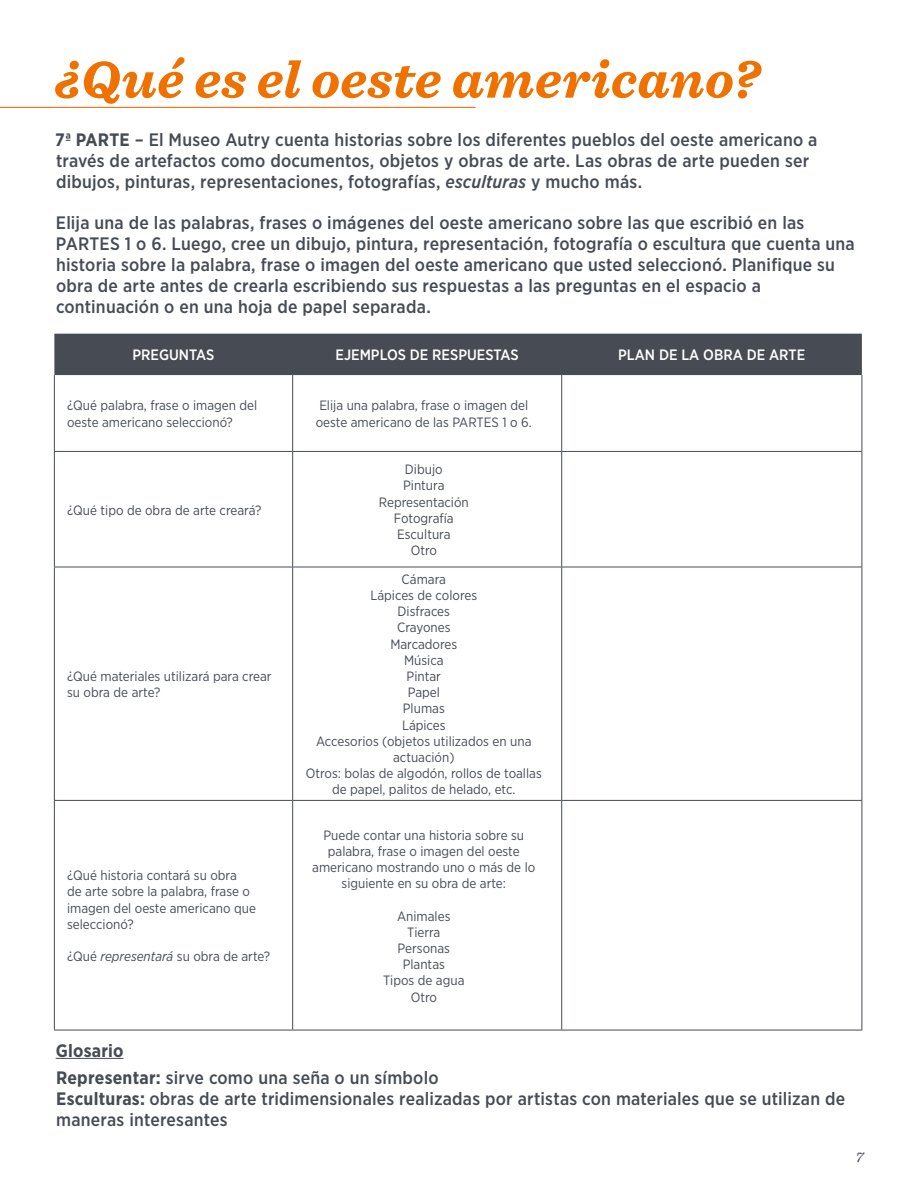
<style>
.page{position:relative;width:918px;height:1188px;background:#fff}
.page>*{position:absolute;margin:0;border:0;box-sizing:border-box;transform-origin:0 0}
._1_1_Header{font:italic 700 54px "Sentinel";letter-spacing:.005em;color:#ef7100}
._1_1_Header-2{font:500 18px/21px "Gotham Narrow";letter-spacing:.01em;color:#464b54}
._1_1_Header-3{font:700 18px "Gotham Narrow";letter-spacing:.01em;color:#464b54}
.t1{font:500 15px "Gotham Narrow";color:#fff}
.t2{font:italic 15px "Sentinel";color:#464b54}
.t3{font:13.5px/16.2px "Gotham Narrow";color:#464b54}
.s1{font-weight:700}
.s2{font-style:italic}
</style>
<div class="page">
<hr style="left:0;top:107px;width:476px;height:1px;background:#f47721">
<div style="left:54px;top:334px;width:808px;height:41px;background:#464b54"></div>
<hr style="left:54px;top:375px;width:1px;height:76px;background:#464b54">
<hr style="left:292px;top:375px;width:1px;height:76px;background:#464b54">
<hr style="left:561px;top:375px;width:1px;height:76px;background:#464b54">
<hr style="left:54px;top:452px;width:1px;height:115px;background:#464b54">
<hr style="left:292px;top:452px;width:1px;height:115px;background:#464b54">
<hr style="left:561px;top:452px;width:1px;height:115px;background:#464b54">
<hr style="left:54px;top:567px;width:1px;height:233px;background:#464b54">
<hr style="left:292px;top:567px;width:1px;height:233px;background:#464b54">
<hr style="left:561px;top:567px;width:1px;height:233px;background:#464b54">
<hr style="left:54px;top:801px;width:1px;height:229px;background:#464b54">
<hr style="left:292px;top:801px;width:1px;height:229px;background:#464b54">
<hr style="left:561px;top:801px;width:1px;height:229px;background:#464b54">
<hr style="left:862px;top:375px;width:1px;height:76px;background:#464b54">
<hr style="left:54px;top:451px;width:239px;height:1px;background:#464b54">
<hr style="left:293px;top:451px;width:269px;height:1px;background:#464b54">
<hr style="left:562px;top:451px;width:300px;height:1px;background:#464b54">
<hr style="left:862px;top:452px;width:1px;height:115px;background:#464b54">
<hr style="left:54px;top:567px;width:239px;height:1px;background:#464b54">
<hr style="left:293px;top:567px;width:269px;height:1px;background:#464b54">
<hr style="left:562px;top:567px;width:300px;height:1px;background:#464b54">
<hr style="left:862px;top:567px;width:1px;height:233px;background:#464b54">
<hr style="left:54px;top:800px;width:239px;height:1px;background:#464b54">
<hr style="left:293px;top:800px;width:269px;height:1px;background:#464b54">
<hr style="left:562px;top:800px;width:300px;height:1px;background:#464b54">
<hr style="left:862px;top:801px;width:1px;height:229px;background:#464b54">
<hr style="left:54px;top:1030px;width:239px;height:1px;background:#464b54">
<hr style="left:293px;top:1030px;width:269px;height:1px;background:#464b54">
<hr style="left:562px;top:1030px;width:300px;height:1px;background:#464b54">
<hr style="left:56px;top:1058px;width:68px;height:1px;background:#464b54">
<p class="_1_1_Header" style="left:55px;top:37px;width:705px">¿Qué es el oeste americano?</p>
<p class="_1_1_Header-2" style="left:55px;top:129px;width:764px"><span class="s1">7ª PARTE</span> – El Museo Autry cuenta historias sobre los diferentes pueblos del oeste americano a través de artefactos como documentos, objetos y obras de arte. Las obras de arte pueden ser dibujos, pinturas, representaciones, fotografías, <span class="s2">esculturas</span> y mucho más.</p>
<p class="_1_1_Header-2" style="left:56px;top:212px;width:800px">Elija una de las palabras, frases o imágenes del oeste americano sobre las que escribió en las PARTES 1 o 6. Luego, cree un dibujo, pintura, representación, fotografía o escultura que cuenta una historia sobre la palabra, frase o imagen del oeste americano que usted seleccionó. Planifique su obra de arte antes de crearla escribiendo sus respuestas a las preguntas en el espacio a continuación o en una hoja de papel separada.</p>
<p class="t1" style="left:133px;top:346px;width:84px">PREGUNTAS</p>
<p class="t1" style="left:336px;top:346px;width:185px">EJEMPLOS DE RESPUESTAS</p>
<p class="t1" style="left:618px;top:346px;width:189px">PLAN DE LA OBRA DE ARTE</p>
<p class="t3" style="left:67px;top:397px;width:192px">¿Qué palabra, frase o imagen del oeste americano seleccionó?</p>
<p class="t3" style="left:316px;top:397px;width:218px">Elija una palabra, frase o imagen del oeste americano de las PARTES 1 o 6.</p>
<p class="t3" style="left:67px;top:502px;width:196px">¿Qué tipo de obra de arte creará?</p>
<p class="t3" style="left:67px;top:668px;width:206px">¿Qué materiales utilizará para crear su obra de arte?</p>
<p class="t3" style="left:67px;top:867px;width:190px">¿Qué historia contará su obra<br>de arte sobre la palabra, frase o imagen del oeste americano que seleccionó?</p>
<p class="t3" style="left:67px;top:948px;width:205px">¿Qué <span class="s2">representará</span> su obra de arte?</p>
<p class="t3" style="left:405px;top:461px;width:39px">Dibujo</p>
<p class="t3" style="left:403px;top:477px;width:43px">Pintura</p>
<p class="t3" style="left:379px;top:493px;width:91px">Representación</p>
<p class="t3" style="left:394px;top:510px;width:61px">Fotografía</p>
<p class="t3" style="left:397px;top:526px;width:55px">Escultura</p>
<p class="t3" style="left:411px;top:542px;width:28px">Otro</p>
<p class="t3" style="left:402px;top:571px;width:46px">Cámara</p>
<p class="t3" style="left:370px;top:587px;width:108px">Lápices de colores</p>
<p class="t3" style="left:398px;top:603px;width:54px">Disfraces</p>
<p class="t3" style="left:397px;top:619px;width:55px">Crayones</p>
<p class="t3" style="left:390px;top:635px;width:68px">Marcadores</p>
<p class="t3" style="left:404px;top:652px;width:41px">Música</p>
<p class="t3" style="left:407px;top:668px;width:36px">Pintar</p>
<p class="t3" style="left:408px;top:684px;width:34px">Papel</p>
<p class="t3" style="left:403px;top:700px;width:43px">Plumas</p>
<p class="t3" style="left:402px;top:716px;width:45px">Lápices</p>
<p class="t3" style="left:316px;top:733px;width:217px;text-align:center">Accesorios (objetos utilizados en una actuación)</p>
<p class="t3" style="left:306px;top:765px;width:238px;text-align:center">Otros: bolas de algodón, rollos de toallas de papel, palitos de helado, etc.</p>
<p class="t3" style="left:312px;top:827px;width:225px;text-align:center">Puede contar una historia sobre su palabra, frase o imagen del oeste americano mostrando uno o más de lo siguiente en su obra de arte:</p>
<p class="t3" style="left:397px;top:908px;width:55px">Animales</p>
<p class="t3" style="left:407px;top:924px;width:35px">Tierra</p>
<p class="t3" style="left:398px;top:940px;width:54px">Personas</p>
<p class="t3" style="left:403px;top:956px;width:44px">Plantas</p>
<p class="t3" style="left:383px;top:972px;width:83px">Tipos de agua</p>
<p class="t3" style="left:411px;top:989px;width:28px">Otro</p>
<p class="_1_1_Header-3" style="left:56px;top:1039px;width:69px">Glosario</p>
<p class="_1_1_Header-2" style="left:56px;top:1067px;width:791px"><span class="s1">Representar:</span> sirve como una seña o un símbolo<br><span class="s1">Esculturas:</span> obras de arte tridimensionales realizadas por artistas con materiales que se utilizan de maneras interesantes</p>
<p class="t2" style="left:856px;top:1145px;width:9px">7</p>
</div>
